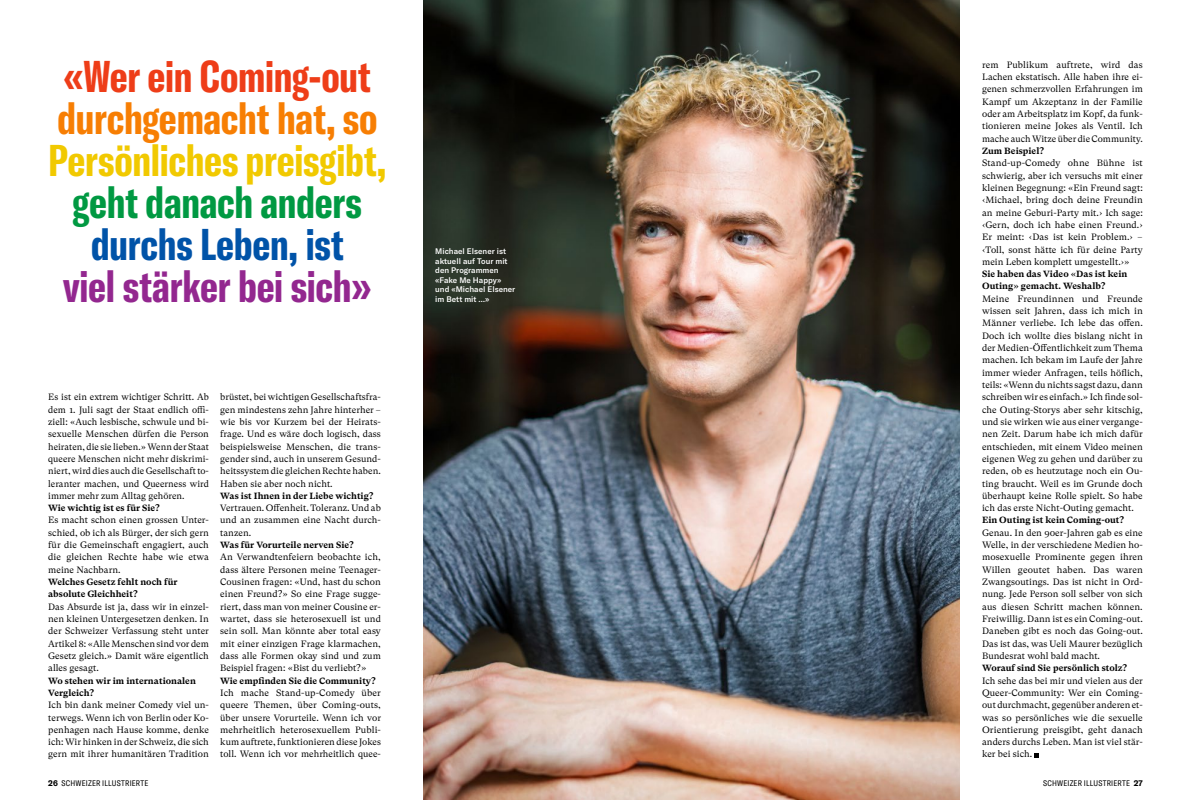
<style>
.page{position:relative;width:1191px;height:800px;background:#fff}
.page>*{position:absolute;margin:0;border:0;box-sizing:border-box;transform-origin:0 0}
._703_Quote_GTAmComp{font:700 extra-condensed 43.8px "GT America";letter-spacing:-.015em;color:#f1c900}
._703_Quote_GTAmComp-2{font:700 extra-condensed 43.8px "GT America";letter-spacing:-.015em;color:#93278f}
._703_Quote_GTAmComp-3{font:700 extra-condensed 43.8px "GT America";letter-spacing:-.015em;color:#f77e03}
._703_Quote_GTAmComp-4{font:700 extra-condensed 43.8px "GT America";letter-spacing:-.015em;color:#ee3d18}
._703_Quote_GTAmComp-5{font:700 extra-condensed 43.8px "GT America";letter-spacing:-.015em;color:#009942}
._703_Quote_GTAmComp-6{font:700 extra-condensed 43.8px "GT America";letter-spacing:-.015em;color:#0053a8}
._502_LT_Inti_Antwort{font:9.2px/12.3px "GT Super Text";letter-spacing:.005em;color:#000;text-align:justify}
._501_LT_Inti_Frage_F{font:700 9px/12.3px "GT Super Text";letter-spacing:.005em;color:#000}
._800_Legi_GTAm_Med_x{font:500 8px/9.5px "GT America";color:#fff}
.t1{font:condensed 8px "GT America";letter-spacing:.025em;color:#000}
.s1{font-weight:700;font-stretch:normal}
</style>
<div class="page">
<img style="left:424px;top:0;width:535px;height:799px">
<svg style="left:1034px;top:753px;width:5px;height:4px"></svg>
<p class="_703_Quote_GTAmComp-4" style="left:64px;top:51px;width:309px">«Wer ein Coming-out</p>
<p class="_703_Quote_GTAmComp-3" style="left:57px;top:92px;width:322px">durchgemacht hat, so</p>
<p class="_703_Quote_GTAmComp" style="left:48px;top:134px;width:340px">Persönliches preisgibt,</p>
<p class="_703_Quote_GTAmComp-5" style="left:73px;top:176px;width:291px">geht danach anders</p>
<p class="_703_Quote_GTAmComp-6" style="left:91px;top:218px;width:255px">durchs Leben, ist</p>
<p class="_703_Quote_GTAmComp-2" style="left:63px;top:260px;width:309px">viel stärker bei sich»</p>
<p class="_502_LT_Inti_Antwort" style="left:48px;top:391px;width:162px">Es ist ein extrem wichtiger Schritt. Ab dem 1. Juli sagt der Staat endlich offi&shy;ziell: «Auch lesbische, schwule und bi&shy;sexuelle Menschen dürfen die Person heiraten, die sie lieben.» Wenn der Staat queere Menschen nicht mehr diskrimi&shy;niert, wird dies auch die Gesellschaft to&shy;leranter machen, und Queerness wird immer mehr zum Alltag gehören.</p>
<p class="_501_LT_Inti_Frage_F" style="left:48px;top:502px;width:113px">Wie wichtig ist es für Sie?</p>
<p class="_502_LT_Inti_Antwort" style="left:48px;top:514px;width:162px">Es macht schon einen grossen Unter&shy;schied, ob ich als Bürger, der sich gern für die Gemeinschaft engagiert, auch die gleichen Rechte habe wie etwa meine Nachbarn.</p>
<p class="_501_LT_Inti_Frage_F" style="left:48px;top:575px;width:131px">Welches Gesetz fehlt noch für absolute Gleichheit?</p>
<p class="_502_LT_Inti_Antwort" style="left:48px;top:600px;width:162px">Das Absurde ist ja, dass wir in einzel&shy;nen kleinen Untergesetzen denken. In der Schweizer Verfassung steht unter Artikel 8: «Alle Menschen sind vor dem Gesetz gleich.» Damit wäre eigentlich alles gesagt.</p>
<p class="_501_LT_Inti_Frage_F" style="left:48px;top:674px;width:149px">Wo stehen wir im internationalen<br>Vergleich?</p>
<p class="_502_LT_Inti_Antwort" style="left:48px;top:698px;width:162px">Ich bin dank meiner Comedy viel un&shy;terwegs. Wenn ich von Berlin oder Ko&shy;penhagen nach Hause komme, denke ich: Wir hinken in der Schweiz, die sich gern mit ihrer humanitären Tradition</p>
<p class="_502_LT_Inti_Antwort" style="left:220px;top:391px;width:162px">brüstet, bei wichtigen Gesellschaftsfra&shy;gen mindestens zehn Jahre hinterher – wie bis vor Kurzem bei der Heirats&shy;frage. Und es wäre doch logisch, dass beispielsweise Menschen, die trans&shy;gender sind, auch in unserem Gesund&shy;heitssystem die gleichen Rechte haben.<br>Haben sie aber noch nicht.</p>
<p class="_501_LT_Inti_Frage_F" style="left:220px;top:489px;width:155px">Was ist Ihnen in der Liebe wichtig?</p>
<p class="_502_LT_Inti_Antwort" style="left:220px;top:501px;width:162px">Vertrauen. Offenheit. Toleranz. Und ab und an zusammen eine Nacht durch&shy;tanzen.</p>
<p class="_501_LT_Inti_Frage_F" style="left:220px;top:538px;width:135px">Was für Vorurteile nerven Sie?</p>
<p class="_502_LT_Inti_Antwort" style="left:220px;top:551px;width:162px">An Verwandtenfeiern beobachte ich, dass ältere Personen meine Teenager-Cousinen fragen: «Und, hast du schon einen Freund?» So eine Frage sugge&shy;riert, dass man von meiner Cousine er&shy;wartet, dass sie heterosexuell ist und sein soll. Man könnte aber total easy mit einer einzigen Frage klarmachen, dass alle Formen okay sind und zum Beispiel fragen: «Bist du verliebt?»</p>
<p class="_501_LT_Inti_Frage_F" style="left:220px;top:674px;width:157px">Wie empfinden Sie die Community?</p>
<p class="_502_LT_Inti_Antwort" style="left:220px;top:686px;width:162px">Ich mache Stand-up-Comedy über queere Themen, über Coming-outs, über unsere Vorurteile. Wenn ich vor mehrheitlich heterosexuellem Publi&shy;kum auftrete, funktionieren diese Jokes toll. Wenn ich vor mehrheitlich quee-</p>
<p class="_800_Legi_GTAm_Med_x" style="left:435px;top:246px;width:82px">Michael Elsener ist aktuell auf Tour mit den Programmen «Fake Me Happy» und «Michael Elsener im Bett mit …»</p>
<p class="_502_LT_Inti_Antwort" style="left:982px;top:58px;width:162px">rem Publikum auftrete, wird das Lachen ekstatisch. Alle haben ihre ei&shy;genen schmerzvollen Erfahrungen im Kampf um Akzeptanz in der Familie oder am Arbeitsplatz im Kopf, da funk&shy;tionieren meine Jokes als Ventil. Ich mache auch Witze über die Community.</p>
<p class="_501_LT_Inti_Frage_F" style="left:982px;top:145px;width:64px">Zum Beispiel?</p>
<p class="_502_LT_Inti_Antwort" style="left:982px;top:157px;width:162px">Stand-up-Comedy ohne Bühne ist schwierig, aber ich versuchs mit einer kleinen Begegnung: «Ein Freund sagt: ‹Michael, bring doch deine Freundin an meine Geburi-Party mit.› Ich sage: ‹Gern, doch ich habe einen Freund.› Er meint: ‹Das ist kein Problem.› – ‹Toll, sonst hätte ich für deine Party mein Leben komplett umgestellt.›»</p>
<p class="_501_LT_Inti_Frage_F" style="left:982px;top:268px;width:147px">Sie haben das Video «Das ist kein<br>Outing» gemacht. Weshalb?</p>
<p class="_502_LT_Inti_Antwort" style="left:982px;top:292px;width:162px">Meine Freundinnen und Freunde wissen seit Jahren, dass ich mich in Männer verliebe. Ich lebe das offen.<br>Doch ich wollte dies bislang nicht in der Medien-Öffentlichkeit zum Thema machen. Ich bekam im Laufe der Jahre immer wieder Anfragen, teils höflich, teils: «Wenn du nichts sagst dazu, dann schreiben wir es einfach.» Ich finde sol&shy;che Outing-Storys aber sehr kitschig, und sie wirken wie aus einer vergange&shy;nen Zeit. Darum habe ich mich dafür entschieden, mit einem Video meinen eigenen Weg zu gehen und darüber zu reden, ob es heutzutage noch ein Ou&shy;ting braucht. Weil es im Grunde doch überhaupt keine Rolle spielt. So habe ich das erste Nicht-Outing gemacht.</p>
<p class="_501_LT_Inti_Frage_F" style="left:982px;top:514px;width:144px">Ein Outing ist kein Coming-out?</p>
<p class="_502_LT_Inti_Antwort" style="left:982px;top:526px;width:162px">Genau. In den 90er-Jahren gab es eine Welle, in der verschiedene Medien ho&shy;mosexuelle Prominente gegen ihren Willen geoutet haben. Das waren Zwangsoutings. Das ist nicht in Ord&shy;nung. Jede Person soll selber von sich aus diesen Schritt machen können.<br>Freiwillig. Dann ist es ein Coming-out.<br>Daneben gibt es noch das Going-out.<br>Das ist das, was Ueli Maurer bezüglich Bundesrat wohl bald macht.</p>
<p class="_501_LT_Inti_Frage_F" style="left:982px;top:661px;width:147px">Worauf sind Sie persönlich stolz?</p>
<p class="_502_LT_Inti_Antwort" style="left:982px;top:674px;width:162px">Ich sehe das bei mir und vielen aus der Queer-Community: Wer ein Coming&shy;out durchmacht, gegenüber anderen et&shy;was so persönliches wie die sexuelle Orientierung preisgibt, geht danach anders durchs Leben. Man ist viel stär&shy;ker bei sich.</p>
<p class="t1" style="left:48px;top:778px;width:102px"><span class="s1">26</span> SCHWEIZER ILLUSTRIERTE</p>
<p class="t1" style="left:1043px;top:778px;width:101px">SCHWEIZER ILLUSTRIERTE <span class="s1">27</span></p>
</div>
